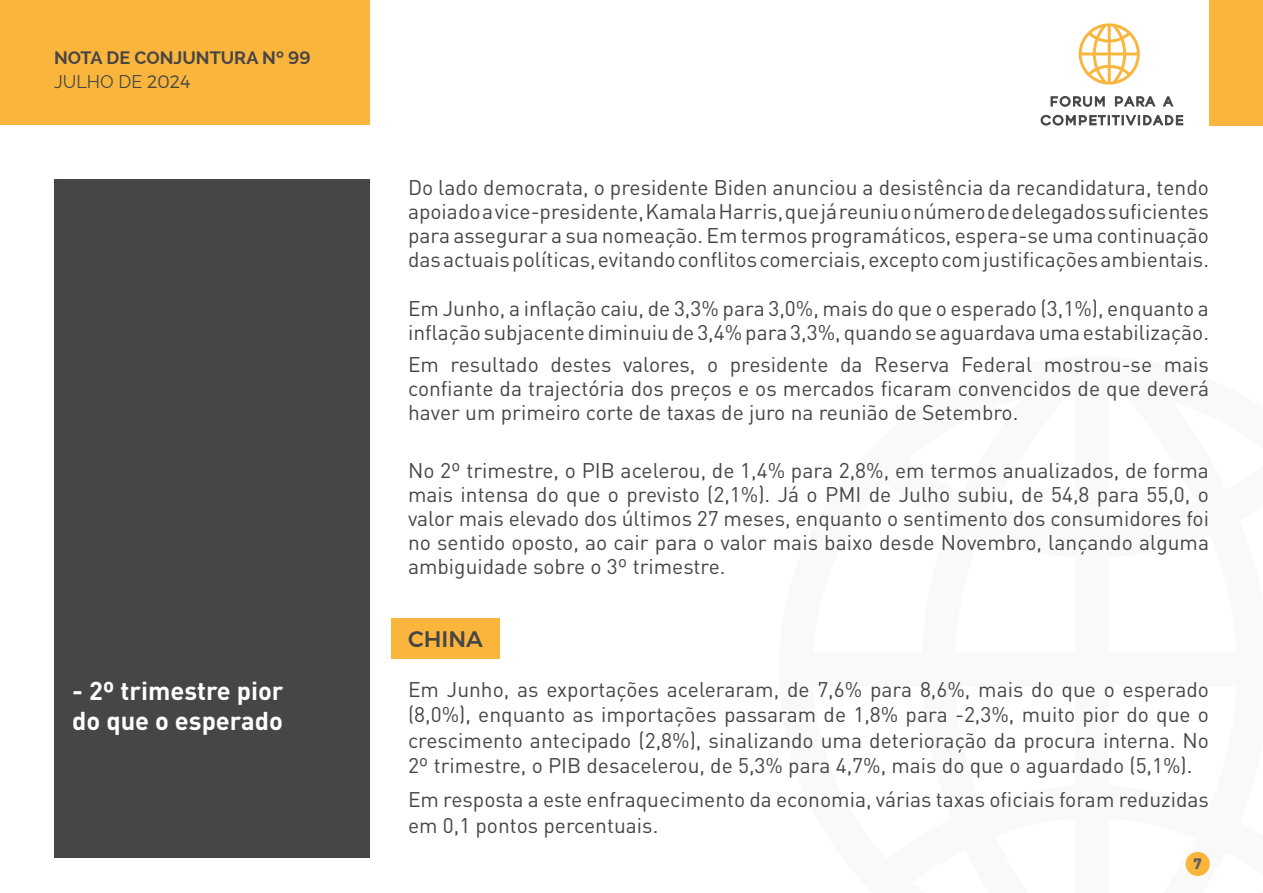
<style>
.page{position:relative;width:1263px;height:893px;background:#fff}
.page>*{position:absolute;margin:0;border:0;box-sizing:border-box;transform-origin:0 0}
.t1{font:700 25.5px/30px "DIN Pro";color:#fff}
.t2{font:500 22.5px "Montserrat";color:#484546}
.t3{font:21px/24px "DIN Pro";color:#484546;text-align:justify}
.t4{font:700 18px/23.4px "Raleway";color:#484546}
.t5{font:900 15px "DIN Pro";color:#5e5d5d}
.s1{font-family:"Montserrat";font-weight:500}
.s2{font-weight:400}
.s3{font-family:"Montserrat";font-weight:300}
</style>
<div class="page">
<div style="left:54px;top:179px;width:316px;height:678px;background:#484546"></div>
<div style="left:0;top:0;width:370px;height:125px;background:#fab63c"></div>
<div style="left:1210px;top:0;width:53px;height:125px;background:#fab63c"></div>
<svg style="left:1079px;top:23px;width:61px;height:62px"></svg>
<svg style="left:1050px;top:96px;width:55px;height:11px"></svg>
<svg style="left:1115px;top:96px;width:41px;height:11px"></svg>
<svg style="left:1162px;top:96px;width:12px;height:11px"></svg>
<svg style="left:1040px;top:114px;width:143px;height:12px"></svg>
<div style="left:1185px;top:852px;width:25px;height:24px;background:#fab63c;border-radius:50%"></div>
<div style="left:391px;top:618px;width:109px;height:41px;background:#fab63c"></div>
<p class="t4" style="left:54px;top:46px;width:258px">NOTA DE CONJUNTURA Nº <span class="s1">99<br></span><span class="s2">JULHO DE</span> <span class="s3">2024</span></p>
<p class="t1" style="left:72px;top:675px;width:213px">- 2º trimestre pior do que o esperado</p>
<p class="t3" style="left:408px;top:174px;width:802px">Do lado democrata, o presidente Biden anunciou a desistência da recandidatura, tendo apoiado a vice-presidente, Kamala Harris, que já reuniu o número de delegados suficientes para assegurar a sua nomeação. Em termos programáticos, espera-se uma continuação das actuais políticas, evitando conflitos comerciais, excepto com justificações ambientais.</p>
<p class="t3" style="left:408px;top:295px;width:802px">Em Junho, a inflação caiu, de 3,3% para 3,0%, mais do que o esperado (3,1%), enquanto a inflação subjacente diminuiu de 3,4% para 3,3%, quando se aguardava uma estabilização.</p>
<p class="t3" style="left:408px;top:352px;width:802px">Em resultado destes valores, o presidente da Reserva Federal mostrou-se mais confiante da trajectória dos preços e os mercados ficaram convencidos de que deverá haver um primeiro corte de taxas de juro na reunião de Setembro.</p>
<p class="t3" style="left:408px;top:457px;width:802px">No 2º trimestre, o PIB acelerou, de 1,4% para 2,8%, em termos anualizados, de forma mais intensa do que o previsto (2,1%). Já o PMI de Julho subiu, de 54,8 para 55,0, o valor mais elevado dos últimos 27 meses, enquanto o sentimento dos consumidores foi no sentido oposto, ao cair para o valor mais baixo desde Novembro, lançando alguma ambiguidade sobre o 3º trimestre.</p>
<p class="t2" style="left:408px;top:625px;width:76px">CHINA</p>
<p class="t3" style="left:408px;top:676px;width:802px;line-height:25.5px">Em Junho, as exportações aceleraram, de 7,6% para 8,6%, mais do que o esperado (8,0%), enquanto as importações passaram de 1,8% para -2,3%, muito pior do que o crescimento antecipado (2,8%), sinalizando uma deterioração da procura interna. No 2º trimestre, o PIB desacelerou, de 5,3% para 4,7%, mais do que o aguardado (5,1%).</p>
<p class="t3" style="left:408px;top:786px;width:802px;line-height:25.5px">Em resposta a este enfraquecimento da economia, várias taxas oficiais foram reduzidas em 0,1 pontos percentuais.</p>
<p class="t5" style="left:1193px;top:853px;width:10px">7</p>
</div>
